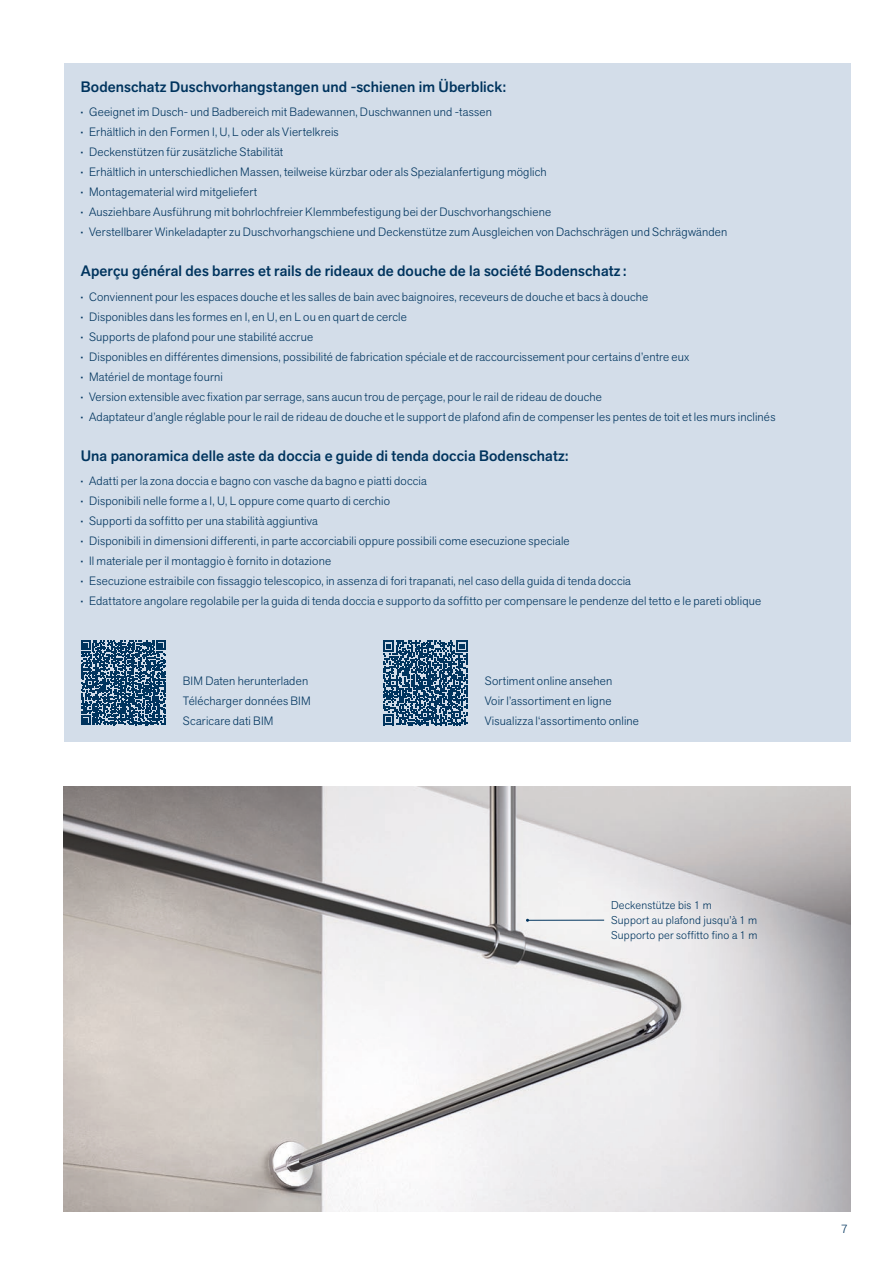
<style>
.page{position:relative;width:893px;height:1263px;background:#fff}
.page>*{position:absolute;margin:0;border:0;box-sizing:border-box;transform-origin:0 0}
.Inhalt{font:500 15px "Akzid Grtsk Next";letter-spacing:.005em;color:#00345e}
.Inhalt-2{font:300 12px "Akzid Grtsk Next";letter-spacing:.015em;color:#00345e}
._6_BILDLEGENDEN__7_5{font:300 11.25px "Akzid Grtsk Next";letter-spacing:.02em;color:#00345e}
</style>
<div class="page">
<img style="left:64px;top:787px;width:786px;height:425px">
<div style="left:64px;top:64px;width:786px;height:678px;background:#d3dde9"></div>
<svg style="left:81px;top:640px;width:85px;height:85px"></svg>
<hr style="left:527px;top:920px;width:77px;height:1px;background:#00345e">
<svg style="left:383px;top:640px;width:85px;height:85px"></svg>
<p class="Inhalt" style="left:81px;top:77px;width:427px">Bodenschatz Duschvorhangstangen und -schienen im Überblick:</p>
<p class="Inhalt-2" style="left:81px;top:104px;width:413px">• Geeignet im Dusch- und Badbereich mit Badewannen, Duschwannen und -tassen</p>
<p class="Inhalt-2" style="left:81px;top:124px;width:259px">• Erhältlich in den Formen I, U, L oder als Viertelkreis</p>
<p class="Inhalt-2" style="left:81px;top:144px;width:204px">• Deckenstützen für zusätzliche Stabilität</p>
<p class="Inhalt-2" style="left:81px;top:164px;width:467px">• Erhältlich in unterschiedlichen Massen, teilweise kürzbar oder als Spezialanfertigung möglich</p>
<p class="Inhalt-2" style="left:81px;top:184px;width:178px">• Montagematerial wird mitgeliefert</p>
<p class="Inhalt-2" style="left:81px;top:204px;width:472px">• Ausziehbare Ausführung mit bohrlochfreier Klemmbefestigung bei der Duschvorhangschiene</p>
<p class="Inhalt-2" style="left:81px;top:224px;width:648px">• Verstellbarer Winkeladapter zu Duschvorhangschiene und Deckenstütze zum Ausgleichen von Dachschrägen und Schrägwänden</p>
<p class="Inhalt" style="left:81px;top:261px;width:547px">Aperçu général des barres et rails de rideaux de douche de la société Bodenschatz :</p>
<p class="Inhalt-2" style="left:81px;top:289px;width:569px">• Conviennent pour les espaces douche et les salles de bain avec baignoires, receveurs de douche et bacs à douche</p>
<p class="Inhalt-2" style="left:81px;top:309px;width:328px">• Disponibles dans les formes en I, en U, en L ou en quart de cercle</p>
<p class="Inhalt-2" style="left:81px;top:329px;width:234px">• Supports de plafond pour une stabilité accrue</p>
<p class="Inhalt-2" style="left:81px;top:349px;width:610px">• Disponibles en différentes dimensions, possibilité de fabrication spéciale et de raccourcissement pour certains d’entre eux</p>
<p class="Inhalt-2" style="left:81px;top:369px;width:144px">• Matériel de montage fourni</p>
<p class="Inhalt-2" style="left:81px;top:389px;width:523px">• Version extensible avec fixation par serrage, sans aucun trou de perçage, pour le rail de rideau de douche</p>
<p class="Inhalt-2" style="left:81px;top:409px;width:696px">• Adaptateur d’angle réglable pour le rail de rideau de douche et le support de plafond afin de compenser les pentes de toit et les murs inclinés</p>
<p class="Inhalt" style="left:81px;top:446px;width:489px">Una panoramica delle aste da doccia e guide di tenda doccia Bodenschatz:</p>
<p class="Inhalt-2" style="left:81px;top:473px;width:348px">• Adatti per la zona doccia e bagno con vasche da bagno e piatti doccia</p>
<p class="Inhalt-2" style="left:81px;top:493px;width:311px">• Disponibili nelle forme a I, U, L oppure come quarto di cerchio</p>
<p class="Inhalt-2" style="left:81px;top:513px;width:239px">• Supporti da soffitto per una stabilità aggiuntiva</p>
<p class="Inhalt-2" style="left:81px;top:533px;width:490px">• Disponibili in dimensioni differenti, in parte accorciabili oppure possibili come esecuzione speciale</p>
<p class="Inhalt-2" style="left:81px;top:553px;width:252px">• Il materiale per il montaggio è fornito in dotazione</p>
<p class="Inhalt-2" style="left:81px;top:573px;width:552px">• Esecuzione estraibile con fissaggio telescopico, in assenza di fori trapanati, nel caso della guida di tenda doccia</p>
<p class="Inhalt-2" style="left:81px;top:593px;width:682px">• Edattatore angolare regolabile per la guida di tenda doccia e supporto da soffitto per compensare le pendenze del tetto e le pareti oblique</p>
<p class="Inhalt-2" style="left:183px;top:673px;width:127px">BIM Daten herunterladen</p>
<p class="Inhalt-2" style="left:183px;top:693px;width:129px">Télécharger données BIM</p>
<p class="Inhalt-2" style="left:183px;top:713px;width:92px">Scaricare dati BIM</p>
<p class="Inhalt-2" style="left:485px;top:673px;width:129px">Sortiment online ansehen</p>
<p class="Inhalt-2" style="left:485px;top:693px;width:128px">Voir l’assortiment en ligne</p>
<p class="Inhalt-2" style="left:485px;top:713px;width:156px">Visualizza l‘assortimento online</p>
<p class="_6_BILDLEGENDEN__7_5" style="left:611px;top:898px;width:102px">Deckenstütze bis 1 m</p>
<p class="_6_BILDLEGENDEN__7_5" style="left:611px;top:913px;width:148px">Support au plafond jusqu’à 1 m</p>
<p class="_6_BILDLEGENDEN__7_5" style="left:611px;top:928px;width:148px">Supporto per soffitto fino a 1 m</p>
<p class="Inhalt-2" style="left:841px;top:1221px;width:8px">7</p>
</div>
